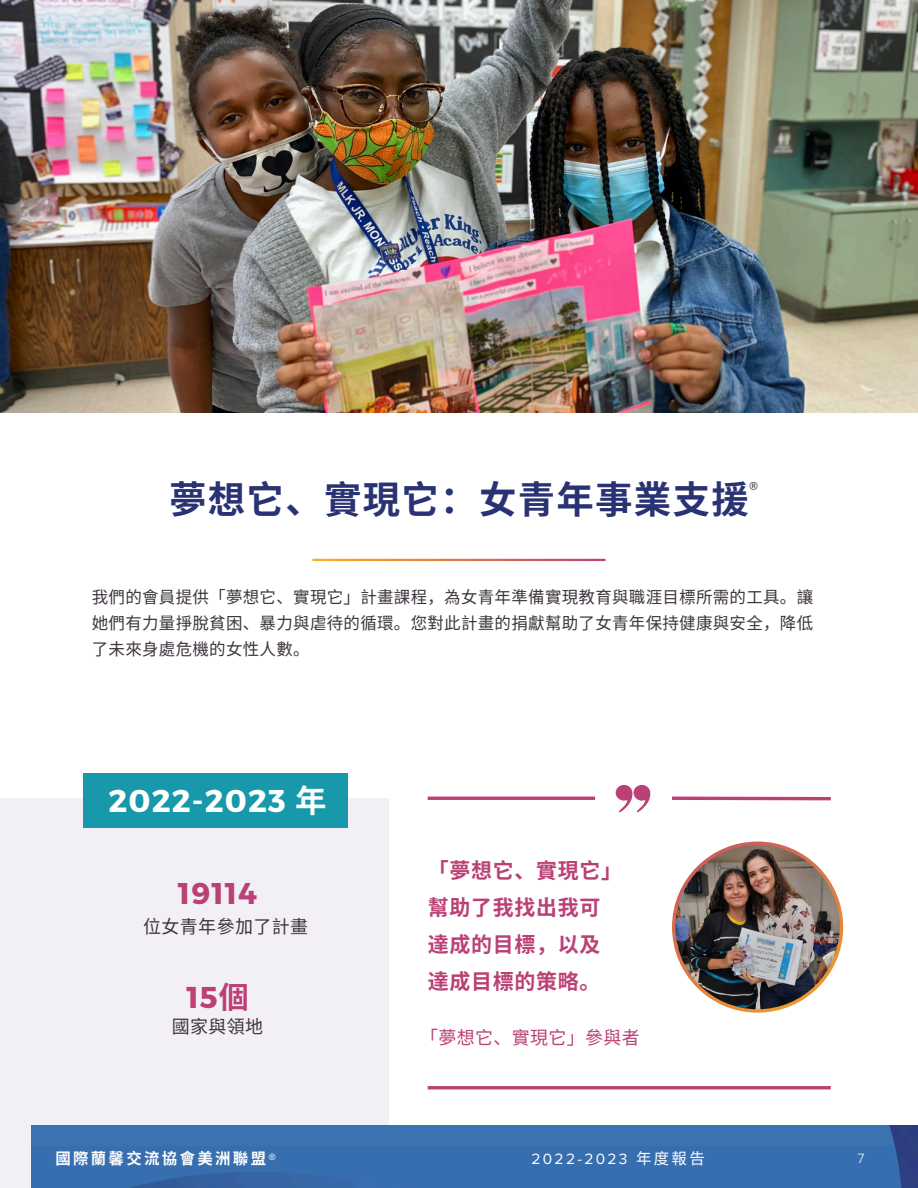
<style>
.page{position:relative;width:918px;height:1188px;background:#fff}
.page>*{position:absolute;margin:0;border:0;box-sizing:border-box;transform-origin:0 0}
.t1{font:700 37.5px "Noto Sans CJ Ksc";letter-spacing:.035em;color:#293374}
.t2{font:700 31.5px "Montserrat";letter-spacing:.035em;color:#fff}
.t3{font:700 30px "Montserrat";letter-spacing:.035em;color:#bb4075}
.t4{font:700 21px/37.2px "Noto Sans CJ Ksc";letter-spacing:.035em;color:#bb4075}
.t5{font:19.5px "Open Sauce One";color:#3d343d}
.t6{font:18px "Noto Sans CJ Ksc";letter-spacing:.02em;color:#3d343d}
.t7{font:18px "Noto Sans CJ Ksc";letter-spacing:.02em;color:#bb4075}
.t8{font:16.5px/25.8px "Noto Sans CJ Ksc";letter-spacing:.02em;color:#3d343d;text-align:justify}
.t9{font:700 15.45px "Noto Sans CJ Ksc";letter-spacing:.15em;color:#fff}
.t10{font:15.45px "Proxima Nova";letter-spacing:.15em;color:#fff}
.t11{font:300 13.95px "Proxima Nova";color:#fff}
.s1{font-family:"Noto Sans CJ Ksc"}
.s2{font-family:"Proxima Nova"}
</style>
<div class="page">
<div style="left:0;top:798px;width:389px;height:390px;background:#f2f0f5"></div>
<img style="left:1px;top:0;width:917px;height:413px">
<svg style="left:616px;top:785px;width:35px;height:27px"></svg>
<hr style="left:672px;top:797px;width:159px;height:3px;background:#bb4075">
<hr style="left:428px;top:797px;width:167px;height:3px;background:#bb4075">
<hr style="left:428px;top:1086px;width:403px;height:3px;background:#bb4075">
<img style="left:672px;top:842px;width:171px;height:171px">
<div style="left:84px;top:774px;width:264px;height:54px;background:#1799ab"></div>
<div style="left:32px;top:1125px;width:886px;height:63px;background:#376eaf"></div>
<h2 class="t1" style="left:169px;top:470px;width:581px">夢想它、實現它：女青年事業支援</h2>
<h4 class="t5" style="left:749px;top:477px;width:11px">®</h4>
<h4 class="t8" style="left:92px;top:583px;width:723px">我們的會員提供「夢想它、實現它」計畫課程，為女青年準備實現教育與職涯目標所需的工具。讓她們有力量掙脫貧困、暴力與虐待的循環。您對此計畫的捐獻幫助了女青年保持健康與安全，降低了未來身處危機的女性人數。</h4>
<p class="t2" style="left:109px;top:780px;width:219px">2022-2023 <span class="s1">年</span></p>
<h2 class="t3" style="left:178px;top:873px;width:81px">19114</h2>
<h2 class="t6" style="left:143px;top:912px;width:166px">位女青年參加了計畫</h2>
<h4 class="t3" style="left:186px;top:978px;width:64px">15<span class="s1">個</span></h4>
<p class="t6" style="left:172px;top:1012px;width:93px">國家與領地</p>
<h1 class="t4" style="left:428px;top:850px;width:196px">「夢想它、實現它」幫助了我找出我可達成的目標，以及達成目標的策略。</h1>
<p class="t7" style="left:420px;top:1023px;width:221px">「夢想它、實現它」參與者</p>
<h5 class="t9" style="left:55px;top:1146px;width:222px">國際蘭馨交流協會美洲聯盟<span class="s2">®</span></h5>
<p class="t10" style="left:531px;top:1152px;width:175px">2022-2023 <span class="s1">年度報告</span></p>
<h4 class="t11" style="left:857px;top:1152px;width:9px">7</h4>
</div>
